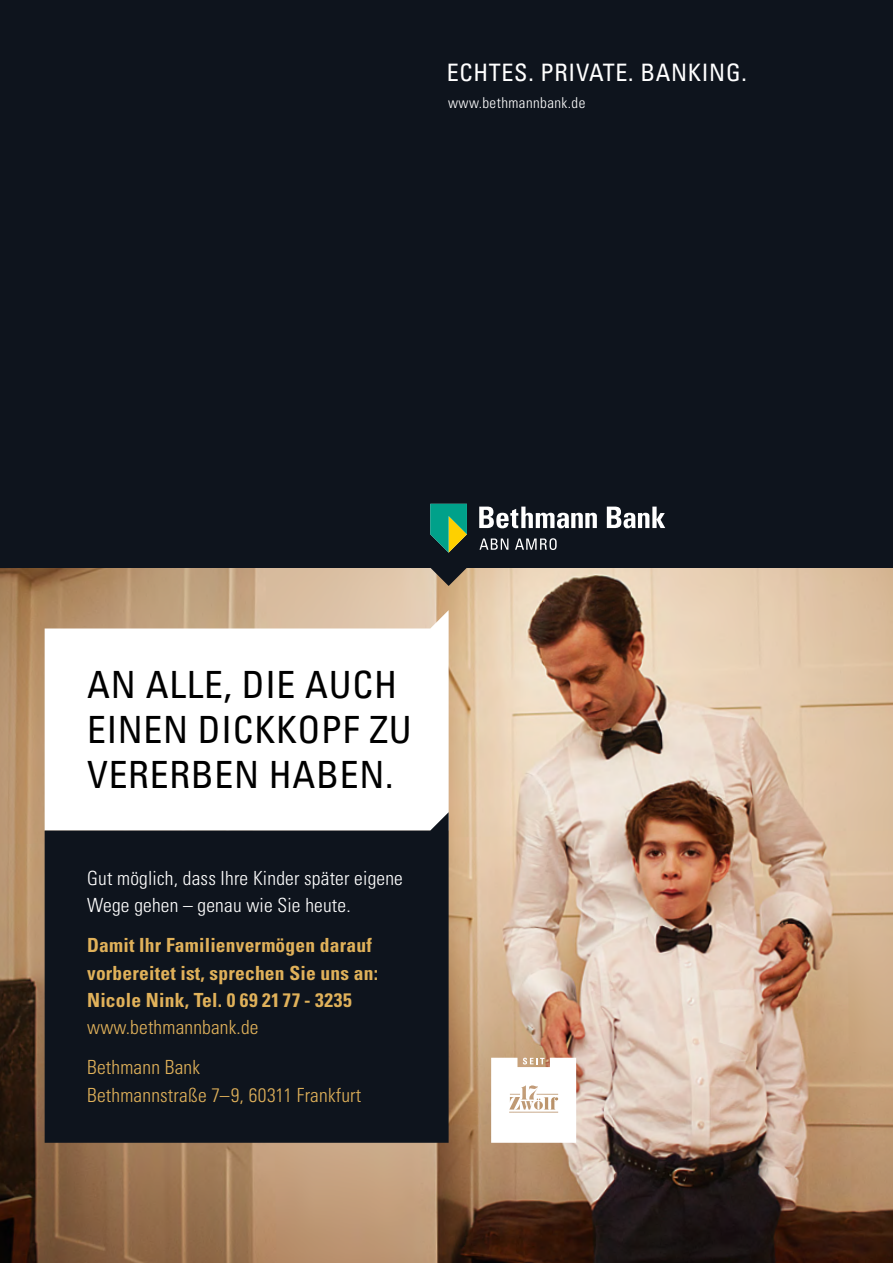
<style>
.page{position:relative;width:893px;height:1263px;background:#fff}
.page>*{position:absolute;margin:0;border:0;box-sizing:border-box;transform-origin:0 0}
.t1{font:condensed 37.5px/45px "Univers LT Std";letter-spacing:.02em;color:#000}
.t2{font:condensed 24px "Univers LT Std";letter-spacing:.03em;color:#fff}
.t3{font:700 condensed 19.5px/27.3px "Univers LT Std";letter-spacing:.01em;color:#e0b15a}
.t4{font:300 condensed 19.5px/27.3px "Univers LT Std";letter-spacing:.01em;color:#fff}
.t5{font:300 condensed 19.5px/40px "Univers LT Std";letter-spacing:.01em;color:#e0b15a}
.t6{font:300 condensed 15px "Univers LT Std";letter-spacing:.03em;color:#fff}
</style>
<div class="page">
<img style="left:0;top:568px;width:893px;height:695px">
<div style="left:0;top:0;width:893px;height:568px;background:#0e141d"></div>
<svg style="left:479px;top:538px;width:29px;height:12px"></svg>
<svg style="left:515px;top:538px;width:42px;height:12px"></svg>
<svg style="left:430px;top:504px;width:37px;height:82px"></svg>
<svg style="left:479px;top:507px;width:118px;height:21px"></svg>
<svg style="left:607px;top:507px;width:58px;height:21px"></svg>
<svg style="left:45px;top:610px;width:404px;height:202px"></svg>
<div style="left:45px;top:812px;width:404px;height:331px;background:#0e141d"></div>
<svg style="left:491px;top:1058px;width:85px;height:85px"></svg>
<p class="t2" style="left:447px;top:57px;width:301px">ECHTES. PRIVATE. BANKING.</p>
<p class="t6" style="left:448px;top:94px;width:139px">www.bethmannbank.de</p>
<h1 class="t1" style="left:87px;top:662px;width:326px">AN ALLE, DIE AUCH<br>EINEN DICKKOPF ZU<br>VERERBEN HABEN.</h1>
<p class="t4" style="left:87px;top:864px;width:317px">Gut möglich, dass Ihre Kinder später eigene<br>Wege gehen – genau wie Sie heute.</p>
<p class="t3" style="left:87px;top:932px;width:292px">Damit Ihr Familienvermögen darauf vorbereitet ist, sprechen Sie uns an:<br>Nicole Nink, Tel. 0 69 21 77 - 3235</p>
<p class="t5" style="left:87px;top:1007px;width:173px">www.bethmannbank.de<br>Bethmann Bank</p>
<p class="t5" style="left:87px;top:1075px;width:276px">Bethmannstraße 7–9, 60311 Frankfurt</p>
</div>
